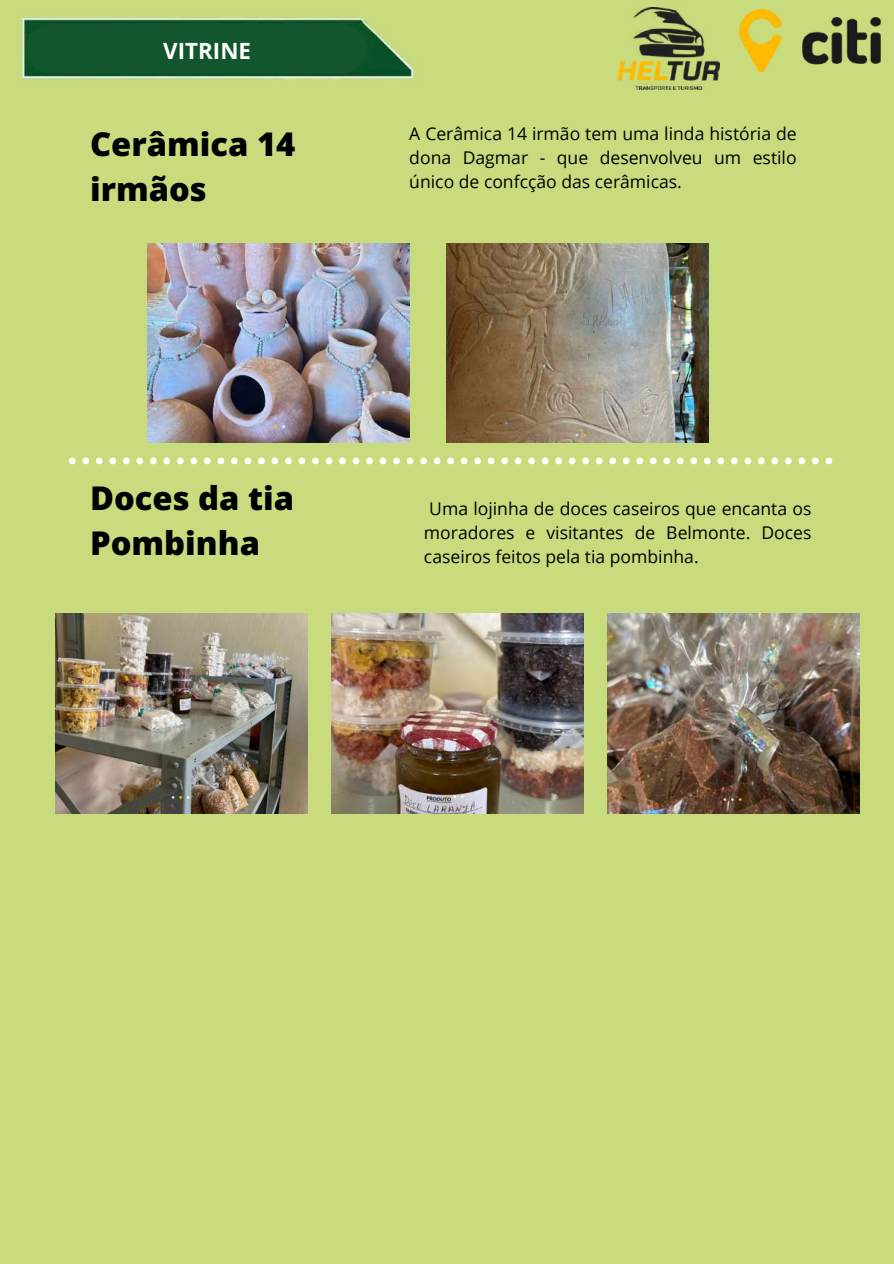
<style>
.page{position:relative;width:894px;height:1264px;background:#fff}
.page>*{position:absolute;margin:0;border:0;box-sizing:border-box;transform-origin:0 0}
.t1{font:800 32.7px/45px "Open Sans";color:#000}
.t2{font:700 22.35px "Open Sans";color:#fff}
.t3{font:17.55px/23.9px "Open Sans";color:#000;text-align:justify}
</style>
<div class="page">
<div style="left:0;top:0;width:893px;height:1263px;background:#c8dc7e"></div>
<svg style="left:69px;top:457px;width:763px;height:7px"></svg>
<img style="left:331px;top:613px;width:252px;height:200px">
<img style="left:607px;top:613px;width:251px;height:200px">
<img style="left:56px;top:613px;width:251px;height:200px">
<img style="left:22px;top:17px;width:392px;height:62px">
<div style="left:28px;top:24px;width:338px;height:50px;background:#13562e"></div>
<img style="left:446px;top:243px;width:262px;height:200px">
<img style="left:148px;top:243px;width:261px;height:200px">
<img style="left:739px;top:9px;width:141px;height:62px">
<img style="left:617px;top:8px;width:101px;height:82px">
<p class="t2" style="left:163px;top:35px;width:89px">VITRINE</p>
<h1 class="t1" style="left:90px;top:120px;width:207px">Cerâmica 14 irmãos</h1>
<h1 class="t1" style="left:90px;top:475px;width:205px">Doces da tia<br>Pombinha</h1>
<p class="t3" style="left:409px;top:121px;width:389px">A Cerâmica 14 irmão tem uma linda história de dona Dagmar - que desenvolveu um estilo único de confcção das cerâmicas.</p>
<p class="t3" style="left:424px;top:496px;width:389px">Uma lojinha de doces caseiros que encanta os moradores e visitantes de Belmonte. Doces caseiros feitos pela tia pombinha.</p>
</div>
